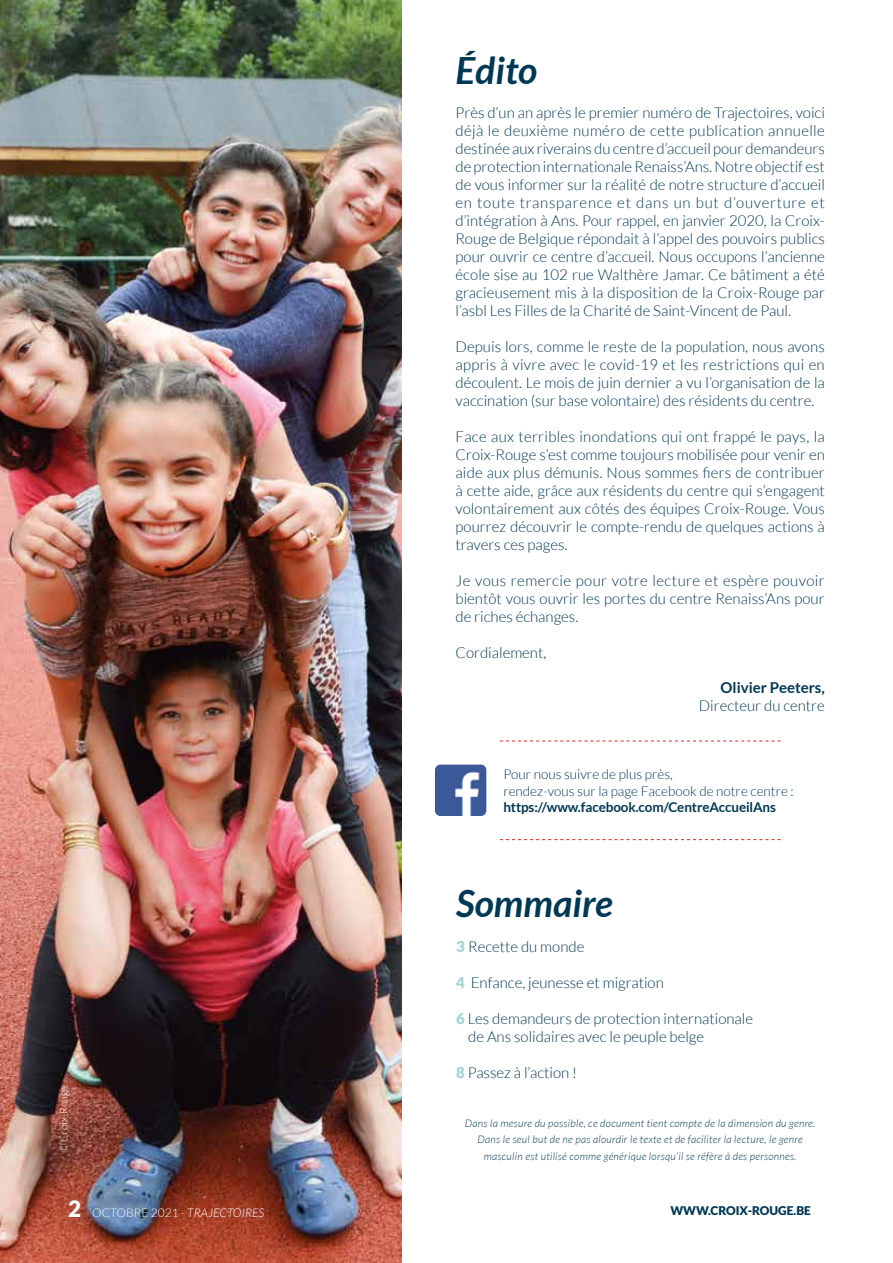
<style>
.page{position:relative;width:893px;height:1263px;background:#fff}
.page>*{position:absolute;margin:0;border:0;box-sizing:border-box;transform-origin:0 0}
.t1{font:italic 700 37.5px "Lato";color:#003855}
.t2{font:300 15px/18px "Lato";color:#003855;text-align:justify}
.t3{font:700 15px "Lato";color:#003855}
.t4{font:300 13.5px/16.5px "Lato";color:#003855}
.t5{font:700 13.5px "Lato";letter-spacing:-.01em;color:#003855}
.t6{font:300 12px "Lato";color:#fff}
.t7{font:900 12px "Lato";color:#003855}
.t8{font:italic 300 10.5px/16.5px "Lato";letter-spacing:.025em;color:#003855;text-align:center}
.t9{font:300 10.5px "Lato";color:#fff}
.s1{font-weight:900;font-size:22.5px}
.s2{font-style:italic}
.s3{font-weight:900;color:#9fd5d8}
</style>
<div class="page">
<svg style="left:500px;top:741px;width:280px;height:1px"></svg>
<svg style="left:500px;top:839px;width:280px;height:1px"></svg>
<img style="left:435px;top:765px;width:51px;height:51px">
<img style="left:0;top:0;width:402px;height:1263px">
<p class="t9" style="left:58px;top:1152px;width:69px;rotate:-90deg">© Croix-Rouge</p>
<p class="t6" style="left:68px;top:1206px;width:198px"><span class="s1">2</span> OCTOBRE 2021 - <span class="s2">TRAJECTOIRES</span></p>
<h1 class="t1" style="left:455px;top:49px;width:83px">Édito</h1>
<p class="t2" style="left:455px;top:104px;width:371px">Près d’un an après le premier numéro de Trajectoires, voici déjà le deuxième numéro de cette publication annuelle destinée aux riverains du centre d’accueil pour demandeurs de protection internationale Renaiss’Ans. Notre objectif est de vous informer sur la réalité de notre structure d’accueil en toute transparence et dans un but d’ouverture et d’intégration à Ans. Pour rappel, en janvier 2020, la Croix-Rouge de Belgique répondait à l’appel des pouvoirs publics pour ouvrir ce centre d’accueil. Nous occupons l’ancienne école sise au 102 rue Walthère Jamar. Ce bâtiment a été gracieusement mis à la disposition de la Croix-Rouge par l’asbl Les Filles de la Charité de Saint-Vincent de Paul.</p>
<p class="t2" style="left:455px;top:338px;width:371px">Depuis lors, comme le reste de la population, nous avons appris à vivre avec le covid-19 et les restrictions qui en découlent. Le mois de juin dernier a vu l’organisation de la vaccination (sur base volontaire) des résidents du centre.</p>
<p class="t2" style="left:455px;top:428px;width:371px">Face aux terribles inondations qui ont frappé le pays, la Croix-Rouge s’est comme toujours mobilisée pour venir en aide aux plus démunis. Nous sommes fiers de contribuer à cette aide, grâce aux résidents du centre qui s’engagent volontairement aux côtés des équipes Croix-Rouge. Vous pourrez découvrir le compte-rendu de quelques actions à travers ces pages.</p>
<p class="t2" style="left:455px;top:572px;width:371px">Je vous remercie pour votre lecture et espère pouvoir bientôt vous ouvrir les portes du centre Renaiss’Ans pour de riches échanges.</p>
<p class="t2" style="left:455px;top:644px;width:92px">Cordialement,</p>
<p class="t3" style="left:721px;top:679px;width:106px">Olivier Peeters,</p>
<p class="t2" style="left:699px;top:696px;width:128px">Directeur du centre</p>
<p class="t4" style="left:503px;top:766px;width:292px">Pour nous suivre de plus près,<br>rendez-vous sur la page Facebook de notre centre :</p>
<p class="t5" style="left:503px;top:799px;width:274px">https://www.facebook.com/CentreAccueilAns</p>
<h1 class="t1" style="left:456px;top:882px;width:158px">Sommaire</h1>
<p class="t2" style="left:456px;top:937px;width:130px"><span class="s3">3</span> Recette du monde</p>
<p class="t2" style="left:456px;top:973px;width:209px"><span class="s3">4</span> Enfance, jeunesse et migration</p>
<p class="t2" style="left:468px;top:1009px;width:286px;text-indent:-12px"><span class="s3">6</span> Les demandeurs de protection internationale de Ans solidaires avec le peuple belge</p>
<p class="t2" style="left:456px;top:1063px;width:122px"><span class="s3">8</span> Passez à l’action !</p>
<p class="t8" style="left:465px;top:1115px;width:352px">Dans la mesure du possible, ce document tient compte de la dimension du genre.<br>Dans le seul but de ne pas alourdir le texte et de faciliter la lecture, le genre masculin est utilisé comme générique lorsqu’il se réfère à des personnes.</p>
<p class="t7" style="left:670px;top:1204px;width:142px">WWW.CROIX-ROUGE.BE</p>
</div>
